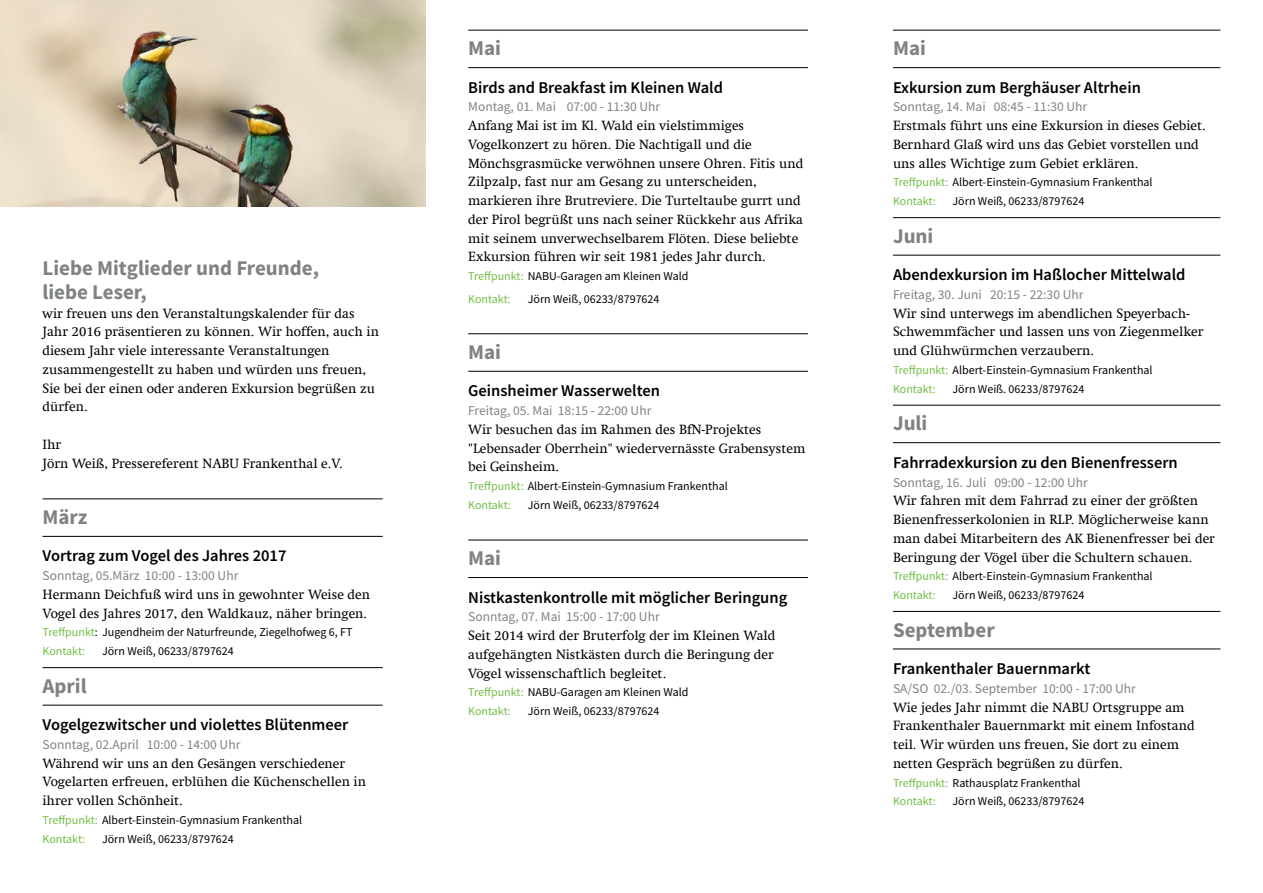
<style>
.page{position:relative;width:1263px;height:893px;background:#fff}
.page>*{position:absolute;margin:0;border:0;box-sizing:border-box;transform-origin:0 0}
.t1{font:700 21px/24px "Source Sans Pro";color:#7f8284}
.t2{font:600 16.5px "Source Sans Pro";color:#000}
.t3{font:13.5px/18.8px "Swift Com";color:#000}
.t4{font:13.5px "Source Sans Pro";color:#7f8284}
.t5{font:12px/18.8px "Source Sans Pro";color:#000}
.s1{color:#70be44}
</style>
<div class="page">
<hr style="left:43px;top:499px;width:340px;height:1px;background:#000">
<hr style="left:43px;top:536px;width:340px;height:1px;background:#000">
<hr style="left:43px;top:667px;width:340px;height:1px;background:#000">
<hr style="left:43px;top:705px;width:340px;height:1px;background:#000">
<hr style="left:468px;top:30px;width:340px;height:1px;background:#000">
<hr style="left:468px;top:67px;width:340px;height:1px;background:#000">
<hr style="left:468px;top:333px;width:340px;height:1px;background:#000">
<hr style="left:468px;top:371px;width:340px;height:1px;background:#000">
<hr style="left:468px;top:540px;width:340px;height:1px;background:#000">
<hr style="left:468px;top:577px;width:340px;height:1px;background:#000">
<hr style="left:893px;top:30px;width:327px;height:1px;background:#000">
<hr style="left:893px;top:67px;width:327px;height:1px;background:#000">
<hr style="left:893px;top:217px;width:327px;height:1px;background:#000">
<hr style="left:893px;top:255px;width:327px;height:1px;background:#000">
<hr style="left:893px;top:405px;width:327px;height:1px;background:#000">
<hr style="left:893px;top:442px;width:327px;height:1px;background:#000">
<hr style="left:893px;top:611px;width:327px;height:1px;background:#000">
<hr style="left:893px;top:649px;width:327px;height:1px;background:#000">
<img style="left:0;top:0;width:425px;height:206px">
<h1 class="t1" style="left:43px;top:256px;width:278px">Liebe Mitglieder und Freunde, liebe Leser,</h1>
<p class="t3" style="left:43px;top:304px;width:338px">wir freuen uns den Veranstaltungskalender für das Jahr 2016 präsentieren zu können. Wir hoffen, auch in diesem Jahr viele interessante Veranstaltungen zusammengestellt zu haben und würden uns freuen, Sie bei der einen oder anderen Exkursion begrüßen zu dürfen.</p>
<p class="t3" style="left:43px;top:435px;width:302px">Ihr<br>Jörn Weiß, Pressereferent NABU Frankenthal e.V.</p>
<h1 class="t1" style="left:43px;top:505px;width:46px">März</h1>
<p class="t2" style="left:43px;top:545px;width:246px">Vortrag zum Vogel des Jahres 2017</p>
<p class="t4" style="left:43px;top:567px;width:197px">Sonntag, 05.März 10:00 - 13:00 Uhr</p>
<p class="t3" style="left:43px;top:585px;width:329px">Hermann Deichfuß wird uns in gewohnter Weise den<br>Vogel des Jahres 2017, den Waldkauz, näher bringen.</p>
<p class="t5" style="left:43px;top:623px;width:312px"><span class="s1">Treffpunkt</span>: Jugendheim der Naturfreunde, Ziegelhofweg 6, FT<br><span class="s1">Kontakt:</span></p>
<p class="t5" style="left:102px;top:642px;width:133px">Jörn Weiß, 06233/8797624</p>
<h1 class="t1" style="left:43px;top:673px;width:46px">April</h1>
<p class="t2" style="left:43px;top:714px;width:307px">Vogelgezwitscher und violettes Blütenmeer</p>
<p class="t4" style="left:43px;top:736px;width:199px">Sonntag, 02.April 10:00 - 14:00 Uhr</p>
<p class="t3" style="left:43px;top:754px;width:325px">Während wir uns an den Gesängen verschiedener<br>Vogelarten erfreuen, erblühen die Küchenschellen in ihrer vollen Schönheit.</p>
<p class="t5" style="left:43px;top:810px;width:261px"><span class="s1">Treffpunkt:</span> Albert-Einstein-Gymnasium Frankenthal<br><span class="s1">Kontakt:</span></p>
<p class="t5" style="left:102px;top:829px;width:133px">Jörn Weiß, 06233/8797624</p>
<h1 class="t1" style="left:468px;top:36px;width:34px">Mai</h1>
<p class="t2" style="left:468px;top:76px;width:256px">Birds and Breakfast im Kleinen Wald</p>
<p class="t4" style="left:468px;top:98px;width:194px">Montag, 01. Mai 07:00 - 11:30 Uhr</p>
<p class="t3" style="left:468px;top:117px;width:337px">Anfang Mai ist im Kl. Wald ein vielstimmiges Vogelkonzert zu hören. Die Nachtigall und die Mönchsgrasmücke verwöhnen unsere Ohren. Fitis und Zilpzalp, fast nur am Gesang zu unterscheiden, markieren ihre Brutreviere. Die Turteltaube gurrt und der Pirol begrüßt uns nach seiner Rückkehr aus Afrika mit seinem unverwechselbarem Flöten. Diese beliebte Exkursion führen wir seit 1981 jedes Jahr durch.</p>
<p class="t5" style="left:468px;top:265px;width:222px;line-height:22.4px"><span class="s1">Treffpunkt:</span> NABU-Garagen am Kleinen Wald<br><span class="s1">Kontakt:</span></p>
<p class="t5" style="left:528px;top:289px;width:133px">Jörn Weiß, 06233/8797624</p>
<h1 class="t1" style="left:468px;top:340px;width:34px">Mai</h1>
<p class="t2" style="left:468px;top:380px;width:193px">Geinsheimer Wasserwelten</p>
<p class="t4" style="left:468px;top:402px;width:185px">Freitag, 05. Mai 18:15 - 22:00 Uhr</p>
<p class="t3" style="left:468px;top:420px;width:339px">Wir besuchen das im Rahmen des BfN-Projektes "Lebensader Oberrhein" wiedervernässte Grabensystem bei Geinsheim.</p>
<p class="t5" style="left:468px;top:477px;width:261px"><span class="s1">Treffpunkt:</span> Albert-Einstein-Gymnasium Frankenthal<br><span class="s1">Kontakt:</span></p>
<p class="t5" style="left:528px;top:495px;width:133px">Jörn Weiß, 06233/8797624</p>
<h1 class="t1" style="left:468px;top:546px;width:34px">Mai</h1>
<p class="t2" style="left:468px;top:586px;width:321px">Nistkastenkontrolle mit möglicher Beringung</p>
<p class="t4" style="left:468px;top:608px;width:193px">Sonntag, 07. Mai 15:00 - 17:00 Uhr</p>
<p class="t3" style="left:468px;top:626px;width:309px;text-align:justify">Seit 2014 wird der Bruterfolg der im Kleinen Wald aufgehängten Nistkästen durch die Beringung der Vögel wissenschaftlich begleitet.</p>
<p class="t5" style="left:468px;top:683px;width:222px"><span class="s1">Treffpunkt:</span> NABU-Garagen am Kleinen Wald<br><span class="s1">Kontakt:</span></p>
<p class="t5" style="left:528px;top:702px;width:133px">Jörn Weiß, 06233/8797624</p>
<h1 class="t1" style="left:893px;top:36px;width:34px">Mai</h1>
<p class="t2" style="left:893px;top:76px;width:249px">Exkursion zum Berghäuser Altrhein</p>
<p class="t4" style="left:893px;top:98px;width:196px">Sonntag, 14. Mai 08:45 - 11:30 Uhr</p>
<p class="t3" style="left:893px;top:117px;width:314px">Erstmals führt uns eine Exkursion in dieses Gebiet.<br>Bernhard Glaß wird uns das Gebiet vorstellen und uns alles Wichtige zum Gebiet erklären.</p>
<p class="t5" style="left:893px;top:173px;width:261px"><span class="s1">Treffpunkt:</span> Albert-Einstein-Gymnasium Frankenthal<br><span class="s1">Kontakt:</span></p>
<p class="t5" style="left:952px;top:192px;width:133px">Jörn Weiß, 06233/8797624</p>
<h1 class="t1" style="left:893px;top:223px;width:42px">Juni</h1>
<p class="t2" style="left:893px;top:264px;width:294px">Abendexkursion im Haßlocher Mittelwald</p>
<p class="t4" style="left:893px;top:286px;width:192px">Freitag, 30. Juni 20:15 - 22:30 Uhr</p>
<p class="t3" style="left:893px;top:304px;width:312px">Wir sind unterwegs im abendlichen Speyerbach-<br>Schwemmfächer und lassen uns von Ziegenmelker und Glühwürmchen verzaubern.</p>
<p class="t5" style="left:893px;top:361px;width:261px"><span class="s1">Treffpunkt:</span> Albert-Einstein-Gymnasium Frankenthal<br><span class="s1">Kontakt:</span></p>
<p class="t5" style="left:952px;top:379px;width:133px">Jörn Weiß. 06233/8797624</p>
<h1 class="t1" style="left:893px;top:411px;width:36px">Juli</h1>
<p class="t2" style="left:893px;top:451px;width:286px">Fahrradexkursion zu den Bienenfressern</p>
<p class="t4" style="left:893px;top:473px;width:196px">Sonntag, 16. Juli 09:00 - 12:00 Uhr</p>
<p class="t3" style="left:893px;top:492px;width:324px">Wir fahren mit dem Fahrrad zu einer der größten Bienenfresserkolonien in RLP. Möglicherweise kann man dabei Mitarbeitern des AK Bienenfresser bei der Beringung der Vögel über die Schultern schauen.</p>
<p class="t5" style="left:893px;top:567px;width:261px"><span class="s1">Treffpunkt:</span> Albert-Einstein-Gymnasium Frankenthal<br><span class="s1">Kontakt:</span></p>
<p class="t5" style="left:952px;top:586px;width:133px">Jörn Weiß, 06233/8797624</p>
<h1 class="t1" style="left:893px;top:617px;width:103px">September</h1>
<p class="t2" style="left:893px;top:658px;width:199px">Frankenthaler Bauernmarkt</p>
<p class="t4" style="left:893px;top:680px;width:244px">SA/SO 02./03. September 10:00 - 17:00 Uhr</p>
<p class="t3" style="left:893px;top:698px;width:303px">Wie jedes Jahr nimmt die NABU Ortsgruppe am Frankenthaler Bauernmarkt mit einem Infostand teil. Wir würden uns freuen, Sie dort zu einem netten Gespräch begrüßen zu dürfen.</p>
<p class="t5" style="left:893px;top:773px;width:189px"><span class="s1">Treffpunkt:</span> Rathausplatz Frankenthal<br><span class="s1">Kontakt:</span></p>
<p class="t5" style="left:952px;top:792px;width:133px">Jörn Weiß, 06233/8797624</p>
</div>
